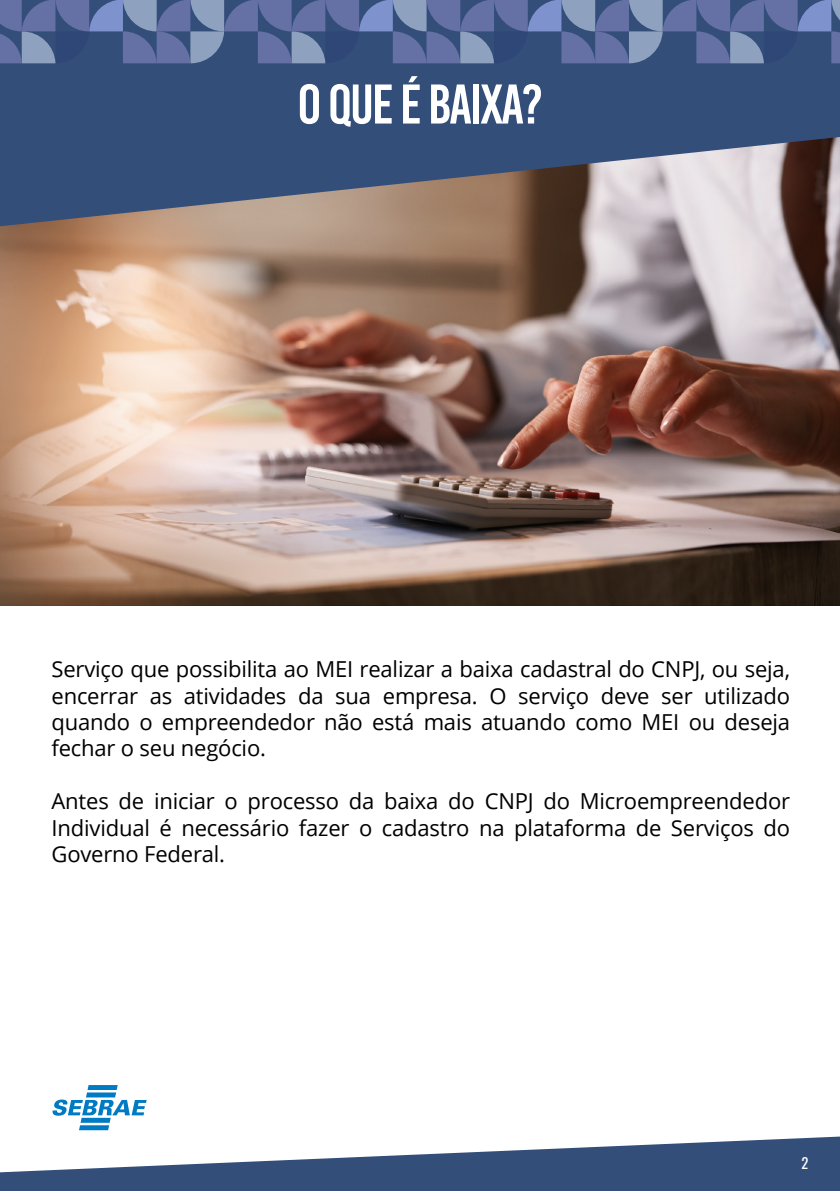
<style>
.page{position:relative;width:840px;height:1191px;background:#fff}
.page>*{position:absolute;margin:0;border:0;box-sizing:border-box;transform-origin:0 0}
.t1{font:55.8px "Bebas Kai";letter-spacing:-.04em;color:#fff}
.t2{font:22px/26.4px "Open Sans";letter-spacing:-.01em;color:#000;text-align:justify}
.t3{font:14.4px "Oswald";color:#fff}
</style>
<div class="page">
<img style="left:0;top:226px;width:839px;height:379px">
<svg style="left:0;top:63px;width:839px;height:163px;background:#54617f"></svg>
<svg style="left:0;top:0;width:839px;height:63px;background:#5a6d9b"></svg>
<svg style="left:0;top:1136px;width:839px;height:55px;fill:#344e7a"></svg>
<svg style="left:53px;top:1085px;width:93px;height:45px"></svg>
<h1 class="t1" style="left:297px;top:74px;width:247px">O QUE É BAIXA?</h1>
<p class="t2" style="left:51px;top:655px;width:739px">Serviço que possibilita ao MEI realizar a baixa cadastral do CNPJ, ou seja, encerrar as atividades da sua empresa. O serviço deve ser utilizado quando o empreendedor não está mais atuando como MEI ou deseja fechar o seu negócio.</p>
<p class="t2" style="left:51px;top:787px;width:739px">Antes de iniciar o processo da baixa do CNPJ do Microempreendedor Individual é necessário fazer o cadastro na plataforma de Serviços do Governo Federal.</p>
<p class="t3" style="left:801px;top:1150px;width:8px">2</p>
</div>
